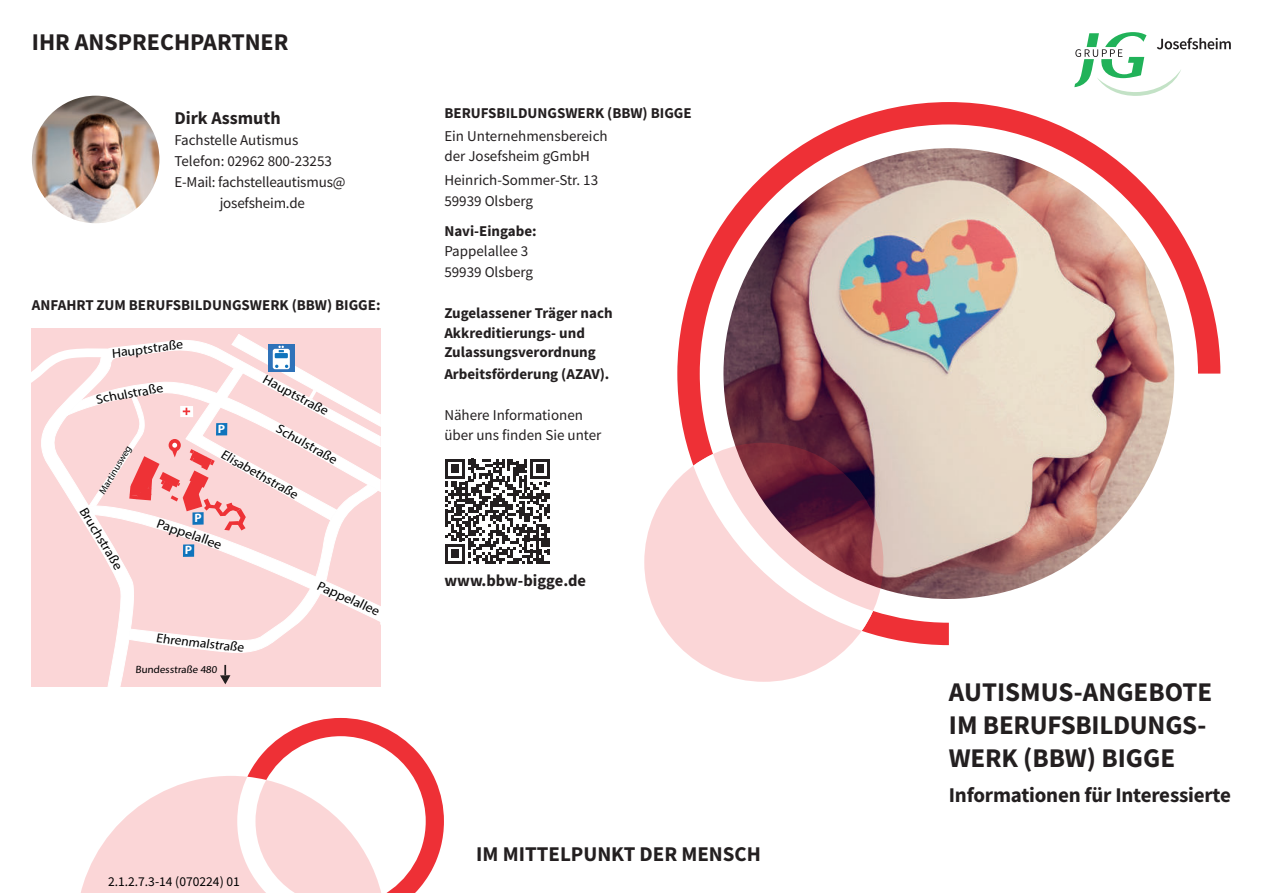
<style>
.page{position:relative;width:1263px;height:893px;background:#fff}
.page>*{position:absolute;margin:0;border:0;box-sizing:border-box;transform-origin:0 0}
.t1{font:700 27px/33px "Source Sans Pro";letter-spacing:-.01em;color:#231f20}
.t2{font:700 24px "Source Sans Pro";color:#231f20}
.t3{font:700 21px "Source Sans Pro";letter-spacing:-.01em;color:#231f20}
.t4{font:700 18px "Source Sans Pro";color:#231f20}
.t5{font:700 16.5px "Source Sans Pro";color:#231f20}
.t6{font:15px/19.5px "Source Sans Pro";color:#231f20}
.t7{font:700 15px/19.5px "Source Sans Pro";color:#231f20}
.t8{font:13.5px "Source Sans Pro";color:#000}
.t9{font:13.05px "Myriad Pro";color:#000001;scale:1.07 1}
.t10{font:13.05px "Myriad Pro";color:#000001;scale:1.04 1}
.t11{font:13.05px "Myriad Pro";color:#000001;scale:1.08 1}
.t12{font:13.05px "Myriad Pro";color:#000001;scale:1.06 1}
.t13{font:10.5px "Myriad Pro";color:#000001;scale:1.04 1}
.t14{font:9.6px "Myriad Pro";color:#000001;scale:1.04 1}
</style>
<div class="page">
<svg style="left:81px;top:718px;width:363px;height:175px"></svg>
<div style="left:644px;top:443px;width:239px;height:239px;background:#fbd6d7;border-radius:50%"></div>
<svg style="left:677px;top:102px;width:543px;height:543px"></svg>
<svg style="left:693px;top:454px;width:180px;height:177px"></svg>
<svg style="left:1074px;top:32px;width:157px;height:64px"></svg>
<svg style="left:445px;top:459px;width:105px;height:105px"></svg>
<img style="left:32px;top:96px;width:127px;height:127px;border-radius:64px">
<div style="left:41px;top:654px;width:340px;height:33px;background:#fbd6d7"></div>
<svg style="left:218px;top:665px;width:13px;height:21px"></svg>
<svg style="left:32px;top:334px;width:349px;height:320px"></svg>
<h2 class="t2" style="left:32px;top:30px;width:258px">IHR ANSPRECHPARTNER</h2>
<p class="t4" style="left:174px;top:109px;width:108px">Dirk Assmuth</p>
<p class="t6" style="left:174px;top:131px;width:125px">Fachstelle Autismus</p>
<p class="t6" style="left:174px;top:152px;width:159px">Telefon: 02962 800-23253</p>
<p class="t6" style="left:174px;top:173px;width:173px">E-Mail: fachstelleautismus@</p>
<p class="t6" style="left:220px;top:194px;width:87px">josefsheim.de</p>
<p class="t7" style="left:32px;top:295px;width:350px">ANFAHRT ZUM BERUFSBILDUNGSWERK (BBW) BIGGE:</p>
<p class="t9" style="left:111px;top:348px;width:69px;rotate:-7deg">Hauptstraße</p>
<p class="t9" style="left:95px;top:394px;width:65px;rotate:-10deg">Schulstraße</p>
<p class="t9" style="left:266px;top:374px;width:69px;rotate:28deg">Hauptstraße</p>
<p class="t14" style="left:98px;top:491px;width:54px;rotate:-60deg">Martinusweg</p>
<p class="t11" style="left:87px;top:506px;width:67px;rotate:59deg">Bruchstraße</p>
<p class="t9" style="left:280px;top:423px;width:65px;rotate:29deg">Schulstraße</p>
<p class="t10" style="left:225px;top:449px;width:84px;rotate:29deg">Elisabethstraße</p>
<p class="t11" style="left:159px;top:518px;width:64px;rotate:19deg">Pappelallee</p>
<p class="t10" style="left:157px;top:633px;width:86px;rotate:6deg">Ehrenmalstraße</p>
<p class="t12" style="left:320px;top:580px;width:64px;rotate:24deg">Pappelallee</p>
<p class="t13" style="left:136px;top:665px;width:81px">Bundesstraße 480</p>
<p class="t7" style="left:444px;top:103px;width:249px">BERUFSBILDUNGSWERK (BBW) BIGGE</p>
<p class="t6" style="left:444px;top:127px;width:165px">Ein Unternehmensbereich der Josefsheim gGmbH</p>
<p class="t6" style="left:444px;top:169px;width:155px;line-height:21.6px">Heinrich-Sommer-Str. 13<br>59939 Olsberg</p>
<p class="t7" style="left:444px;top:222px;width:94px">Navi-Eingabe:</p>
<p class="t6" style="left:444px;top:241px;width:90px;line-height:21.6px">Pappelallee 3<br>59939 Olsberg</p>
<p class="t7" style="left:444px;top:304px;width:170px">Zugelassener Träger nach<br>Akkreditierungs- und<br>Zulassungsverordnung</p>
<p class="t7" style="left:444px;top:365px;width:167px">Arbeitsförderung (AZAV).</p>
<p class="t6" style="left:444px;top:406px;width:159px">Nähere Informationen über uns finden Sie unter</p>
<p class="t5" style="left:444px;top:573px;width:143px">www.bbw-bigge.de</p>
<p class="t8" style="left:108px;top:876px;width:133px">2.1.2.7.3-14 (070224) 01</p>
<h3 class="t3" style="left:476px;top:843px;width:286px">IM MITTELPUNKT DER MENSCH</h3>
<h1 class="t1" style="left:949px;top:676px;width:265px">AUTISMUS-ANGEBOTE<br>IM BERUFSBILDUNGS-<br>WERK (BBW) BIGGE</h1>
<h3 class="t3" style="left:949px;top:784px;width:284px">Informationen für Interessierte</h3>
</div>
